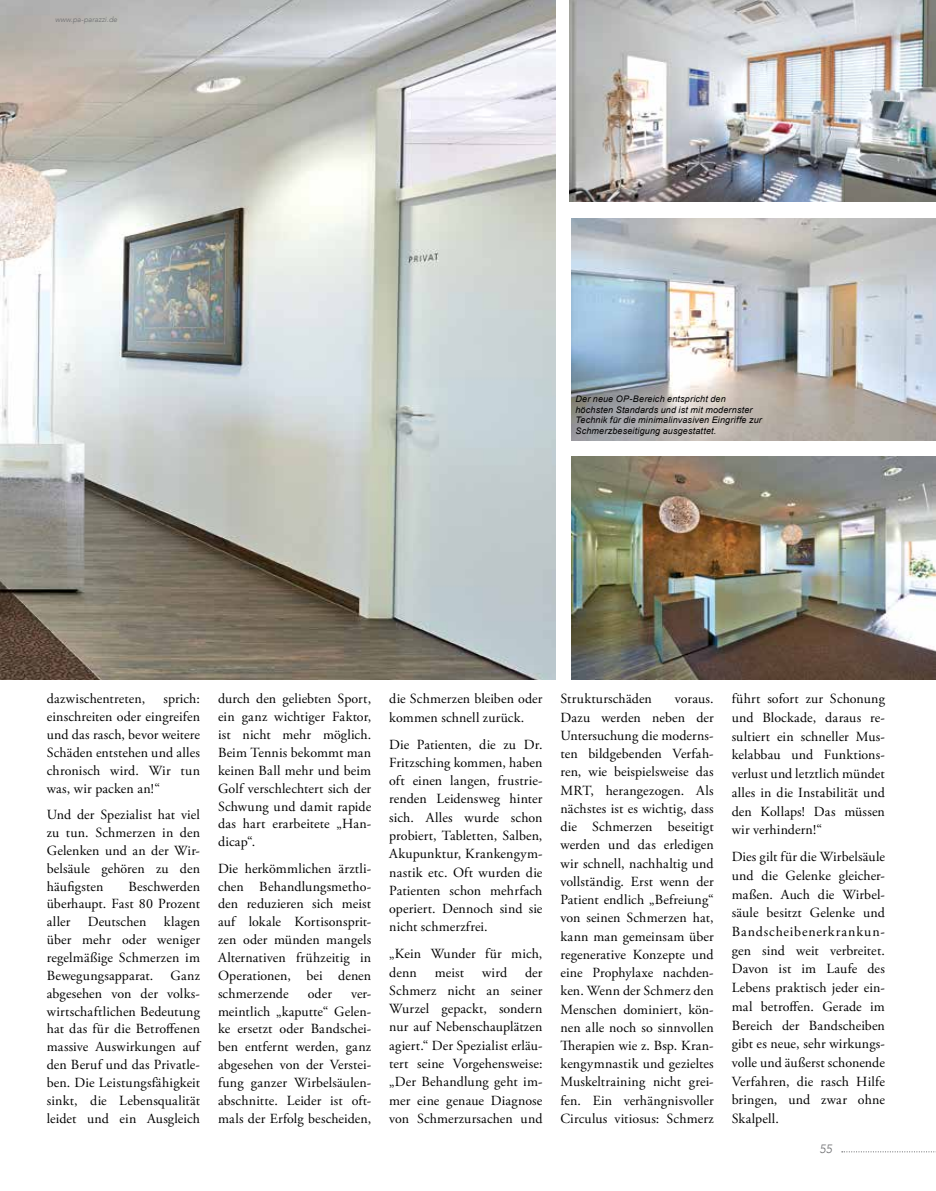
<style>
.page{position:relative;width:936px;height:1191px;background:#fff}
.page>*{position:absolute;margin:0;border:0;box-sizing:border-box;transform-origin:0 0}
.t1{font:13.95px/17.9px "Adobe Garamond Pro";letter-spacing:.01em;color:#000;text-align:justify}
.t2{font:italic 300 12px "Avenir LT";color:#6d6e71}
.t3{font:italic 9px/10.8px "Arial";letter-spacing:.02em;color:#000}
.t4{font:italic 300 7.5px "Avenir LT";color:#6d6e71}
</style>
<div class="page">
<img style="left:0;top:0;width:555px;height:679px">
<img style="left:570px;top:0;width:365px;height:202px">
<img style="left:571px;top:218px;width:364px;height:222px">
<img style="left:571px;top:457px;width:364px;height:222px">
<svg style="left:841px;top:1151px;width:95px;height:1px"></svg>
<p class="t4" style="left:55px;top:15px;width:64px">www.pa-parazzi.de</p>
<p class="t3" style="left:575px;top:393px;width:188px">Der neue OP-Bereich entspricht den höchsten Standards und ist mit modernster Technik für die minimalinvasiven Eingriffe zur Schmerzbeseitigung ausgestattet.</p>
<p class="t1" style="left:47px;top:690px;width:155px;text-indent:117px">sprich: einschreiten oder eingreifen und das rasch, bevor weitere Schäden entstehen und alles chronisch wird. Wir tun was, wir packen an!“</p>
<p class="t1" style="left:47px;top:806px;width:155px">Und der Spezialist hat viel zu tun. Schmerzen in den Gelenken und an der Wir&shy;belsäule gehören zu den häufigsten</p>
<p class="t1" style="left:47px;top:690px;width:100px">dazwischentreten,</p>
<p class="t1" style="left:47px;top:877px;width:155px;text-indent:82px">Beschwerden überhaupt. Fast 80 Prozent aller Deutschen klagen über mehr oder weniger regelmäßige Schmerzen im Bewegungsapparat. Ganz abgesehen von der volks&shy;wirtschaftlichen Bedeutung hat das für die Betroffenen massive Auswirkungen auf den Beruf und das Privatle&shy;ben. Die Leistungsfähigkeit sinkt, die Lebensqualität leidet und ein Ausgleich</p>
<p class="t1" style="left:218px;top:690px;width:155px">durch den geliebten Sport, ein ganz wichtiger Faktor, ist nicht mehr möglich.<br>Beim Tennis bekommt man keinen Ball mehr und beim Golf verschlechtert sich der Schwung und damit rapide das hart erarbeitete „Han&shy;dicap“.</p>
<p class="t1" style="left:218px;top:860px;width:155px">Die herkömmlichen ärztli&shy;chen Behandlungsmetho&shy;den reduzieren sich meist auf lokale Kortisonsprit&shy;zen oder münden mangels Alternativen frühzeitig in Operationen, bei denen schmerzende</p>
<p class="t1" style="left:308px;top:985px;width:26px">oder</p>
<p class="t1" style="left:218px;top:985px;width:155px;text-indent:133px">ver&shy;meintlich „kaputte“ Gelen&shy;ke ersetzt oder Bandschei&shy;ben entfernt werden, ganz abgesehen von der Verstei&shy;fung ganzer Wirbelsäulen&shy;abschnitte. Leider ist oft&shy;mals der Erfolg bescheiden,</p>
<p class="t1" style="left:389px;top:690px;width:155px;line-height:18.3px">die Schmerzen bleiben oder kommen schnell zurück.</p>
<p class="t1" style="left:389px;top:735px;width:155px;line-height:18.3px">Die Patienten, die zu Dr.<br>Fritzsching kommen, haben oft einen langen, frustrie&shy;renden Leidensweg hinter sich. Alles wurde schon probiert, Tabletten, Salben, Akupunktur, Krankengym&shy;nastik etc. Oft wurden die Patienten schon mehrfach operiert. Dennoch sind sie nicht schmerzfrei.</p>
<p class="t1" style="left:389px;top:945px;width:155px;line-height:18.3px">„Kein Wunder für mich, denn</p>
<p class="t1" style="left:389px;top:963px;width:155px;line-height:18.3px;text-indent:136px">der Schmerz nicht an seiner Wurzel gepackt, sondern nur auf Nebenschauplätzen agiert.“ Der Spezialist erläu&shy;tert seine Vorgehensweise: „Der Behandlung geht im&shy;mer eine genaue Diagnose von Schmerzursachen und</p>
<p class="t1" style="left:435px;top:963px;width:31px">meist</p>
<p class="t1" style="left:482px;top:963px;width:27px">wird</p>
<p class="t1" style="left:560px;top:690px;width:155px;line-height:18.3px;text-indent:114px">voraus.<br>Dazu werden neben der Untersuchung die moderns&shy;ten bildgebenden Verfah&shy;ren, wie beispielsweise das MRT, herangezogen. Als nächstes ist es wichtig, dass die Schmerzen beseitigt werden und das erledigen wir schnell, nachhaltig und vollständig. Erst wenn der Patient endlich „Befreiung“ von seinen Schmerzen hat, kann man gemeinsam über regenerative Konzepte und eine Prophylaxe nachden&shy;ken. Wenn der Schmerz den Menschen dominiert, kön&shy;nen alle noch so sinnvollen Therapien wie z. Bsp. Kran&shy;kengymnastik und gezieltes Muskeltraining nicht grei&shy;fen. Ein verhängnisvoller Circulus vitiosus: Schmerz</p>
<p class="t1" style="left:731px;top:690px;width:155px;line-height:18.8px">führt sofort zur Schonung und Blockade, daraus re&shy;sultiert ein schneller Mus&shy;kelabbau und Funktions&shy;verlust und letztlich mündet alles in die Instabilität und den Kollaps! Das müssen wir verhindern!“</p>
<p class="t1" style="left:560px;top:690px;width:93px">Strukturschäden</p>
<p class="t1" style="left:731px;top:848px;width:155px;line-height:18.6px">Dies gilt für die Wirbelsäule und die Gelenke gleicher&shy;maßen. Auch die Wirbel&shy;säule besitzt Gelenke und Bandscheibenerkrankun&shy;gen sind weit verbreitet.<br>Davon ist im Laufe des Lebens praktisch jeder ein&shy;mal betroffen. Gerade im Bereich der Bandscheiben gibt es neue, sehr wirkungs&shy;volle und äußerst schonende Verfahren, die rasch Hilfe bringen, und zwar ohne Skalpell.</p>
<p class="t2" style="left:819px;top:1142px;width:14px">55</p>
</div>
